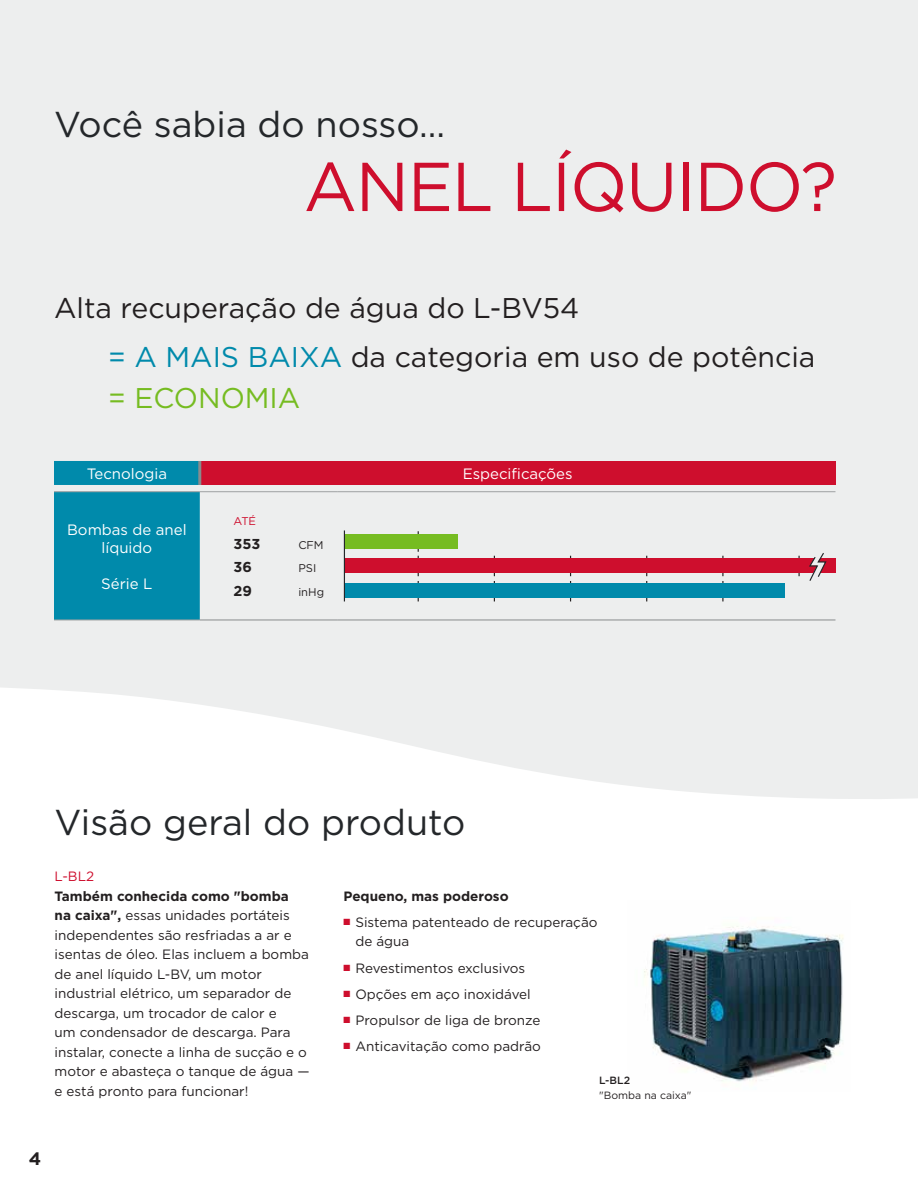
<style>
.page{position:relative;width:918px;height:1188px;background:#fff}
.page>*{position:absolute;margin:0;border:0;box-sizing:border-box;transform-origin:0 0}
.t1{font:69px "Gotham";letter-spacing:-.02em;color:#ce0e2d}
.t2{font:36px "Gotham";color:#24272a}
.t3{font:28.5px/49.5px "Gotham";color:#231f20}
.t4{font:28.5px "Gotham";color:#76bc21}
.t5{font:700 18px "Gotham";color:#231f20}
.t6{font:15px/18px "Gotham";color:#fff;text-align:center}
.t7{font:700 14.4px "Gotham";color:#231f20}
.t8{font:13.5px/19.5px "Gotham";color:#231f20}
.t9{font:700 13.5px "Gotham";color:#231f20}
.t10{font:13.5px "Gotham";color:#ce0e2d}
.t11{font:11.25px "Gotham";color:#231f20}
.t12{font:11.25px "Gotham";color:#ce0e2d}
.t13{font:10.5px "Gotham";color:#231f20}
.t14{font:500 10.5px "Gotham";color:#231f20}
.s1{color:#008aab}
.s2{font-weight:700}
.s3{color:#ce0e2d}
</style>
<div class="page">
<img style="left:644px;top:926px;width:200px;height:156px">
<div style="left:0;top:0;width:918px;height:799px;background:#edeeee"></div>
<div style="left:54px;top:461px;width:146px;height:159px;background:#008aab"></div>
<div style="left:200px;top:461px;width:636px;height:24px;background:#ce0e2d"></div>
<hr style="left:200px;top:620px;width:138px;height:1px;background:#888b8d">
<hr style="left:338px;top:620px;width:497px;height:1px;background:#888b8d">
<hr style="left:198px;top:461px;width:3px;height:24px;background:#888b8d">
<hr style="left:54px;top:491px;width:146px;height:1px;background:#9ea1a2">
<hr style="left:200px;top:491px;width:138px;height:1px;background:#9ea1a2">
<hr style="left:338px;top:491px;width:497px;height:1px;background:#9ea1a2">
<hr style="left:54px;top:620px;width:146px;height:1px;background:#9ea1a2">
<div style="left:345px;top:534px;width:113px;height:15px;background:#76bc21"></div>
<hr style="left:722px;top:556px;width:2px;height:20px;background:#231f20">
<svg style="left:418px;top:531px;width:1px;height:70px"></svg>
<svg style="left:494px;top:556px;width:1px;height:45px"></svg>
<svg style="left:570px;top:556px;width:1px;height:45px"></svg>
<svg style="left:646px;top:556px;width:1px;height:45px"></svg>
<hr style="left:722px;top:581px;width:2px;height:20px;background:#231f20">
<div style="left:344px;top:584px;width:441px;height:14px;background:#008aab"></div>
<div style="left:344px;top:559px;width:492px;height:14px;background:#ce0e2d"></div>
<hr style="left:344px;top:530px;width:1px;height:71px;background:#24272a">
<svg style="left:808px;top:552px;width:20px;height:30px"></svg>
<h2 class="t2" style="left:54px;top:101px;width:393px">Você sabia do nosso…</h2>
<h1 class="t1" style="left:304px;top:142px;width:535px">ANEL LÍQUIDO?</h1>
<h3 class="t3" style="left:108px;top:282px;width:709px;text-indent:-54px">Alta recuperação de água do L-BV54<br><span class="s1">= A MAIS BAIXA</span> da categoria em uso de potência</h3>
<h3 class="t4" style="left:108px;top:380px;width:194px">= ECONOMIA</h3>
<p class="t6" style="left:87px;top:464px;width:82px">Tecnologia</p>
<p class="t6" style="left:463px;top:464px;width:111px">Especificações</p>
<p class="t6" style="left:67px;top:520px;width:121px">Bombas de anel líquido</p>
<p class="t6" style="left:101px;top:574px;width:53px">Série L</p>
<p class="t12" style="left:234px;top:514px;width:24px">ATÉ</p>
<p class="t7" style="left:234px;top:534px;width:28px">353</p>
<p class="t11" style="left:298px;top:537px;width:27px">CFM</p>
<p class="t7" style="left:234px;top:557px;width:20px">36</p>
<p class="t11" style="left:298px;top:561px;width:19px">PSI</p>
<p class="t7" style="left:234px;top:581px;width:20px">29</p>
<p class="t11" style="left:298px;top:585px;width:27px">inHg</p>
<h2 class="t2" style="left:55px;top:799px;width:412px">Visão geral do produto</h2>
<p class="t10" style="left:55px;top:868px;width:41px">L-BL2</p>
<p class="t8" style="left:55px;top:886px;width:256px"><span class="s2">Também conhecida como "bomba<br>na caixa",</span> essas unidades portáteis independentes são resfriadas a ar e isentas de óleo. Elas incluem a bomba de anel líquido L-BV, um motor industrial elétrico, um separador de descarga, um trocador de calor e<br>um condensador de descarga. Para instalar, conecte a linha de sucção e o motor e abasteça o tanque de água — e está pronto para funcionar!</p>
<p class="t9" style="left:343px;top:887px;width:167px">Pequeno, mas poderoso</p>
<p class="t8" style="left:355px;top:912px;width:244px;text-indent:-12px"><span class="s3">■</span> Sistema patenteado de recuperação de água</p>
<p class="t8" style="left:343px;top:958px;width:183px"><span class="s3">■</span> Revestimentos exclusivos</p>
<p class="t8" style="left:343px;top:984px;width:189px"><span class="s3">■</span> Opções em aço inoxidável</p>
<p class="t8" style="left:343px;top:1010px;width:199px"><span class="s3">■</span> Propulsor de liga de bronze</p>
<p class="t8" style="left:343px;top:1037px;width:199px"><span class="s3">■</span> Anticavitação como padrão</p>
<p class="t14" style="left:599px;top:1073px;width:32px">L-BL2</p>
<p class="t13" style="left:599px;top:1089px;width:94px">"Bomba na caixa"</p>
<h3 class="t5" style="left:29px;top:1147px;width:14px">4</h3>
</div>
